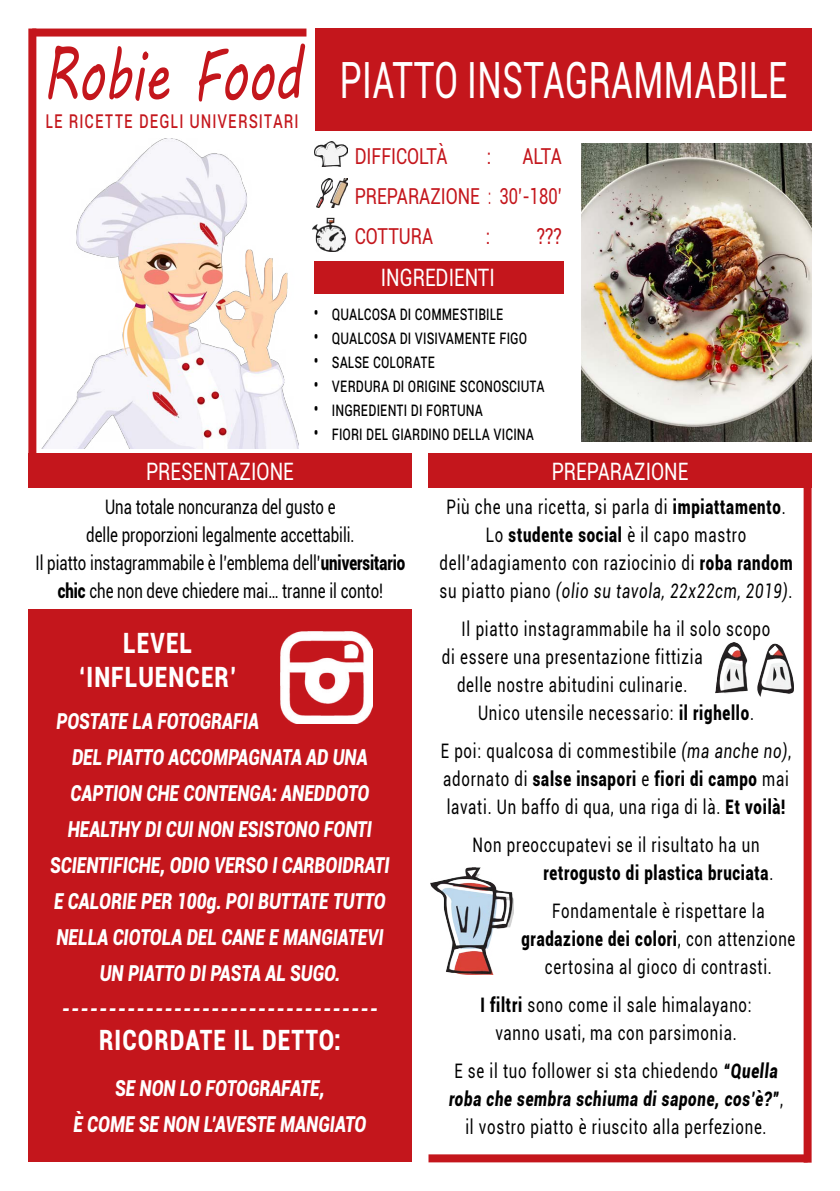
<style>
.page{position:relative;width:840px;height:1191px;background:#fff}
.page>*{position:absolute;margin:0;border:0;box-sizing:border-box;transform-origin:0 0}
.t1{font:72px "MV Boli";color:#c4161c;scale:.7 1}
.t2{font:50px "Roboto";letter-spacing:.01em;color:#fff;scale:.69 1}
.t3{font:900 28px/33.6px "Roboto";letter-spacing:.05em;color:#fff;text-align:center;scale:.8 1}
.t4{font:24px "Roboto";color:#fff;scale:.8 1}
.t5{font:italic 700 24px "Roboto";color:#fff;scale:.8 1}
.t6{font:24px "Roboto";letter-spacing:.05em;color:#c4161c;scale:.7 1}
.t7{font:italic 900 22px/36px "Roboto";color:#fff;text-align:center;scale:.78 1}
.t8{font:22px/40px "Roboto";color:#c4161c;text-align:justify;scale:.8 1}
.t9{font:20px/28px "Roboto";letter-spacing:.05em;color:#000;text-align:center;scale:.75 1}
.t10{font:20px/28px "Roboto";color:#000;text-align:center;scale:.75 1}
.t11{font:20px "Roboto";letter-spacing:.05em;color:#000;scale:.7 1}
.t12{font:20px "Roboto";color:#000;scale:.7 1}
.s1{font-weight:900}
.s2{font-style:italic}
.s3{font-weight:900;font-style:italic}
</style>
<div class="page">
<img style="left:42px;top:138px;width:256px;height:310px">
<div style="left:28px;top:29px;width:8px;height:424px;background:#c4161c"></div>
<div style="left:803px;top:487px;width:8px;height:675px;background:#c4161c"></div>
<div style="left:428px;top:1154px;width:379px;height:8px;background:#c4161c"></div>
<div style="left:32px;top:29px;width:274px;height:8px;background:#c4161c"></div>
<div style="left:315px;top:28px;width:496px;height:102px;background:#c4161c"></div>
<div style="left:28px;top:453px;width:383px;height:34px;background:#c4161c"></div>
<div style="left:428px;top:453px;width:383px;height:34px;background:#c4161c"></div>
<div style="left:28px;top:609px;width:383px;height:553px;background:#c4161c"></div>
<img style="left:581px;top:143px;width:230px;height:298px">
<div style="left:314px;top:261px;width:249px;height:33px;background:#c4161c"></div>
<img style="left:312px;top:217px;width:33px;height:34px">
<img style="left:314px;top:142px;width:33px;height:25px">
<img style="left:316px;top:178px;width:15px;height:29px">
<img style="left:331px;top:178px;width:16px;height:29px">
<img style="left:280px;top:631px;width:92px;height:92px">
<img style="left:430px;top:867px;width:83px;height:107px">
<img style="left:715px;top:643px;width:78px;height:53px">
<h1 class="t1" style="left:43px;top:25px;width:371px">Robie Food</h1>
<p class="t6" style="left:45px;top:102px;width:363px">Le ricette degli universitari</p>
<h2 class="t2" style="left:339px;top:45px;width:600px">piatto in stagrammabile</h2>
<p class="t8" style="left:354px;top:135px;width:117px">diffi coltà</p>
<p class="t8" style="left:486px;top:135px;width:7px">:</p>
<p class="t8" style="left:354px;top:135px;width:260px;text-indent:167px">alta preparazione : 30’-180’ cottura</p>
<p class="t8" style="left:485px;top:215px;width:7px">:</p>
<p class="t8" style="left:536px;top:215px;width:33px">???</p>
<p class="t4" style="left:380px;top:261px;width:139px">Ingredienti</p>
<p class="t12" style="left:314px;top:299px;width:270px">• QUALCOSA DI COMMESTIBILE</p>
<p class="t11" style="left:314px;top:323px;width:155px">• QUALCOSA DI VISIVA</p>
<p class="t11" style="left:454px;top:323px;width:27px">MENTE</p>
<p class="t11" style="left:499px;top:323px;width:41px">FIGO</p>
<p class="t11" style="left:314px;top:347px;width:141px">• SALSE COLORATE</p>
<p class="t11" style="left:314px;top:371px;width:39px">• VERDURA</p>
<p class="t11" style="left:392px;top:371px;width:44px">DI ORIGINE</p>
<p class="t11" style="left:459px;top:371px;width:71px">SCONOSCIUTA</p>
<p class="t11" style="left:314px;top:395px;width:37px">• INGREDIENTI</p>
<p class="t11" style="left:411px;top:395px;width:57px">DI FORTUNA</p>
<p class="t11" style="left:314px;top:419px;width:122px">• FIORI DEL GIARDIN</p>
<p class="t11" style="left:441px;top:419px;width:86px">O DELLA VICINA</p>
<p class="t4" style="left:146px;top:454px;width:170px">presentazione</p>
<p class="t4" style="left:551px;top:454px;width:156px">preparazione</p>
<p class="t10" style="left:35px;top:492px;width:494px">Una totale noncuranza del gusto e<br>delle proporzioni legalmente accettabili.<br>Il piatto instagrammabile è l’emblema dell’<span class="s1">universitario chic</span> che non deve chiedere mai… tranne il conto!</p>
<h3 class="t3" style="left:79px;top:625px;width:198px">level ‘iNFLUENCER’</h3>
<p class="t7" style="left:56px;top:702px;width:261px">POSTATE LA FOTOGRAFIA</p>
<p class="t7" style="left:72px;top:738px;width:380px">DEL PIATTO ACCOMPAGNATA AD UNA</p>
<p class="t7" style="left:70px;top:774px;width:384px">CAPTION CHE CONTENGA: ANEDDOTO</p>
<p class="t7" style="left:68px;top:810px;width:391px">HEALTHY DI CUI NON ESISTONO FONTI</p>
<p class="t7" style="left:50px;top:846px;width:436px">SCIENTIFICHE, ODIO VERSO I CARBOIDRATI</p>
<p class="t7" style="left:54px;top:882px;width:426px">E CALORIE PER 100G. POI BUTTATE TUTTO</p>
<p class="t7" style="left:56px;top:918px;width:420px">NELLA CIOTOLA DEL CANE E MANGIATEVI</p>
<p class="t7" style="left:100px;top:954px;width:310px">UN PIATTO DI PASTA AL SUGO.</p>
<p class="t5" style="left:62px;top:991px;width:397px">----------------------------------</p>
<h3 class="t3" style="left:99px;top:1022px;width:303px">ricordate il detto:</h3>
<p class="t7" style="left:73px;top:1069px;width:377px">SE NON LO FOTOGRAFATE,<br>È COME SE NON L’AVESTE MANGIATO</p>
<p class="t9" style="left:439px;top:492px;width:472px">Più che una ricetta, si parla di <span class="s1">impiattamento</span>.<br>Lo <span class="s1">studente social</span> è il capo mastro dell’adagiamento con raziocinio di <span class="s1">roba random </span>su piatto piano <span class="s2">(olio su tavola, 22x22cm, 2019)</span>.</p>
<p class="t9" style="left:461px;top:614px;width:413px">Il piatto instagrammabile ha il solo scopo</p>
<p class="t9" style="left:441px;top:642px;width:349px">di essere una presentazione fittizia</p>
<p class="t9" style="left:456px;top:670px;width:308px">delle nostre abitudini culinarie.</p>
<p class="t9" style="left:477px;top:698px;width:369px">Unico utensile necessario: <span class="s1">il righello</span>.</p>
<p class="t9" style="left:440px;top:736px;width:468px;text-align:justify">E poi: qualcosa di commestibile <span class="s2">(ma anche no)</span>, adornato di <span class="s1">salse insapori</span> e <span class="s1">fiori di campo</span> mai lavati. Un baffo di qua, una riga di là. <span class="s1">Et voilà!</span></p>
<p class="t9" style="left:543px;top:830px;width:307px;text-align:left;text-indent:-71px">Non preoccupatevi se il risultato ha un <span class="s1">retrogusto di plastica bruciata</span>.</p>
<p class="t9" style="left:521px;top:896px;width:366px">Fondamentale è rispettare la <span class="s1">gradazione dei colori</span>, con attenzione certosina al gioco di contrasti.</p>
<p class="t9" style="left:480px;top:990px;width:363px"><span class="s1">I filtri</span> sono come il sale himalayano: vanno usati, ma con parsimonia.</p>
<p class="t9" style="left:449px;top:1056px;width:446px">E se il tuo follower si sta chiedendo <span class="s3">“QUELLA<br>ROBA CHE SEMBRA SCHIUMA DI SAPONE, COS’È?”</span>, il vostro piatto è riuscito alla perfezione.</p>
</div>
